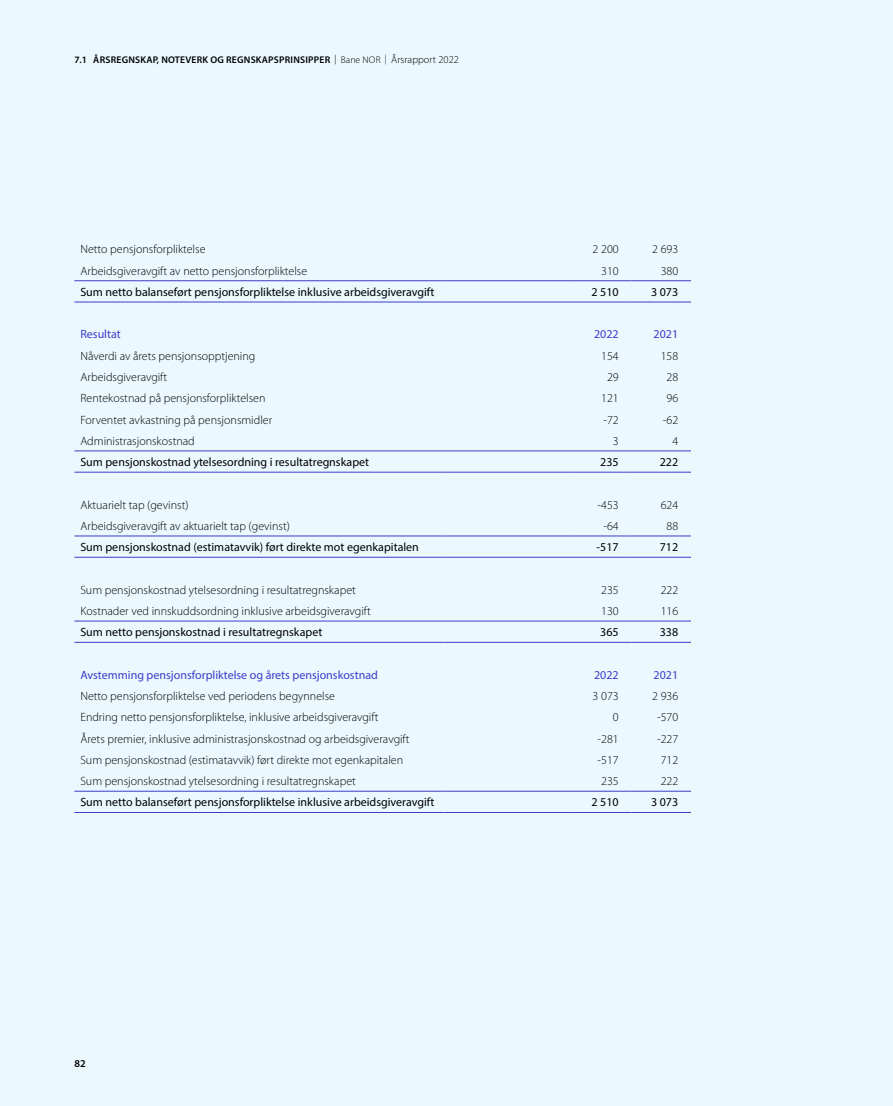
<style>
.page{position:relative;width:893px;height:1106px;background:#ebf9ff}
.page>*{position:absolute;margin:0;border:0;box-sizing:border-box;transform-origin:0 0}
.t1{font:300 12px "Myriad Pro";color:#000}
.t2{font:12px "Myriad Pro";color:#000}
.t3{font:12px "Myriad Pro";color:#3c3cc8}
.t4{font:600 10.5px "Myriad Pro";color:#000}
.t5{font:600 9.75px "Myriad Pro";letter-spacing:.02em;color:#000}
.s1{font-weight:300}
.s2{font-weight:300;font-size:10.5px}
</style>
<div class="page">
<hr style="left:74px;top:280px;width:370px;height:1px;background:#3c3cc8">
<hr style="left:444px;top:280px;width:128px;height:1px;background:#3c3cc8">
<hr style="left:572px;top:280px;width:59px;height:1px;background:#3c3cc8">
<hr style="left:631px;top:280px;width:60px;height:1px;background:#3c3cc8">
<hr style="left:74px;top:302px;width:370px;height:1px;background:#3c3cc8">
<hr style="left:444px;top:302px;width:128px;height:1px;background:#3c3cc8">
<hr style="left:572px;top:302px;width:59px;height:1px;background:#3c3cc8">
<hr style="left:631px;top:302px;width:60px;height:1px;background:#3c3cc8">
<hr style="left:74px;top:450px;width:370px;height:1px;background:#3c3cc8">
<hr style="left:444px;top:450px;width:128px;height:1px;background:#3c3cc8">
<hr style="left:572px;top:450px;width:59px;height:1px;background:#3c3cc8">
<hr style="left:631px;top:450px;width:60px;height:1px;background:#3c3cc8">
<hr style="left:74px;top:472px;width:370px;height:1px;background:#3c3cc8">
<hr style="left:444px;top:472px;width:128px;height:1px;background:#3c3cc8">
<hr style="left:572px;top:472px;width:59px;height:1px;background:#3c3cc8">
<hr style="left:631px;top:472px;width:60px;height:1px;background:#3c3cc8">
<hr style="left:74px;top:535px;width:370px;height:1px;background:#3c3cc8">
<hr style="left:444px;top:535px;width:128px;height:1px;background:#3c3cc8">
<hr style="left:572px;top:535px;width:59px;height:1px;background:#3c3cc8">
<hr style="left:631px;top:535px;width:60px;height:1px;background:#3c3cc8">
<hr style="left:74px;top:557px;width:370px;height:1px;background:#3c3cc8">
<hr style="left:444px;top:557px;width:128px;height:1px;background:#3c3cc8">
<hr style="left:572px;top:557px;width:59px;height:1px;background:#3c3cc8">
<hr style="left:631px;top:557px;width:60px;height:1px;background:#3c3cc8">
<hr style="left:74px;top:621px;width:370px;height:1px;background:#3c3cc8">
<hr style="left:444px;top:621px;width:128px;height:1px;background:#3c3cc8">
<hr style="left:572px;top:621px;width:59px;height:1px;background:#3c3cc8">
<hr style="left:631px;top:621px;width:60px;height:1px;background:#3c3cc8">
<hr style="left:74px;top:642px;width:370px;height:1px;background:#3c3cc8">
<hr style="left:444px;top:642px;width:128px;height:1px;background:#3c3cc8">
<hr style="left:572px;top:642px;width:59px;height:1px;background:#3c3cc8">
<hr style="left:631px;top:642px;width:60px;height:1px;background:#3c3cc8">
<hr style="left:74px;top:791px;width:370px;height:1px;background:#3c3cc8">
<hr style="left:444px;top:791px;width:128px;height:1px;background:#3c3cc8">
<hr style="left:572px;top:791px;width:59px;height:1px;background:#3c3cc8">
<hr style="left:631px;top:791px;width:60px;height:1px;background:#3c3cc8">
<hr style="left:74px;top:812px;width:370px;height:1px;background:#3c3cc8">
<hr style="left:444px;top:812px;width:128px;height:1px;background:#3c3cc8">
<hr style="left:572px;top:812px;width:59px;height:1px;background:#3c3cc8">
<hr style="left:631px;top:812px;width:60px;height:1px;background:#3c3cc8">
<p class="t5" style="left:74px;top:54px;width:386px">7.1 ÅRSREGNSKAP, NOTEVERK OG REGNSKAPSPRINSIPPER <span class="s1">| Bane NOR |</span> <span class="s2">Årsrapport 2022</span></p>
<p class="t1" style="left:80px;top:242px;width:127px">Netto pensjonsforpliktelse</p>
<p class="t1" style="left:593px;top:242px;width:28px">2 200</p>
<p class="t1" style="left:652px;top:242px;width:28px">2 693</p>
<p class="t1" style="left:80px;top:263px;width:228px">Arbeidsgiveravgift av netto pensjonsforpliktelse</p>
<p class="t1" style="left:601px;top:263px;width:19px">310</p>
<p class="t1" style="left:661px;top:263px;width:19px">380</p>
<p class="t2" style="left:80px;top:284px;width:356px">Sum netto balanseført pensjonsforpliktelse inklusive arbeidsgiveravgift</p>
<p class="t2" style="left:591px;top:284px;width:29px">2 510</p>
<p class="t2" style="left:651px;top:284px;width:29px">3 073</p>
<p class="t3" style="left:80px;top:327px;width:42px">Resultat</p>
<p class="t3" style="left:594px;top:327px;width:26px">2022</p>
<p class="t3" style="left:654px;top:327px;width:26px">2021</p>
<p class="t1" style="left:80px;top:348px;width:177px">Nåverdi av årets pensjonsopptjening</p>
<p class="t1" style="left:601px;top:348px;width:19px">154</p>
<p class="t1" style="left:661px;top:348px;width:19px">158</p>
<p class="t1" style="left:80px;top:370px;width:88px">Arbeidsgiveravgift</p>
<p class="t1" style="left:607px;top:370px;width:13px">29</p>
<p class="t1" style="left:666px;top:370px;width:13px">28</p>
<p class="t1" style="left:80px;top:391px;width:187px">Rentekostnad på pensjonsforpliktelsen</p>
<p class="t1" style="left:601px;top:391px;width:19px">121</p>
<p class="t1" style="left:666px;top:391px;width:13px">96</p>
<p class="t1" style="left:80px;top:412px;width:193px">Forventet avkastning på pensjonsmidler</p>
<p class="t1" style="left:603px;top:412px;width:17px">-72</p>
<p class="t1" style="left:663px;top:412px;width:17px">-62</p>
<p class="t1" style="left:80px;top:433px;width:116px">Administrasjonskostnad</p>
<p class="t1" style="left:613px;top:433px;width:7px">3</p>
<p class="t1" style="left:672px;top:433px;width:7px">4</p>
<p class="t2" style="left:80px;top:454px;width:290px">Sum pensjonskostnad ytelsesordning i resultatregnskapet</p>
<p class="t2" style="left:600px;top:454px;width:20px">235</p>
<p class="t2" style="left:660px;top:454px;width:20px">222</p>
<p class="t1" style="left:80px;top:497px;width:110px">Aktuarielt tap (gevinst)</p>
<p class="t1" style="left:598px;top:497px;width:23px">-453</p>
<p class="t1" style="left:661px;top:497px;width:19px">624</p>
<p class="t1" style="left:80px;top:518px;width:211px">Arbeidsgiveravgift av aktuarielt tap (gevinst)</p>
<p class="t1" style="left:603px;top:518px;width:17px">-64</p>
<p class="t1" style="left:666px;top:518px;width:13px">88</p>
<p class="t2" style="left:80px;top:539px;width:340px">Sum pensjonskostnad (estimatavvik) ført direkte mot egenkapitalen</p>
<p class="t2" style="left:597px;top:539px;width:24px">-517</p>
<p class="t2" style="left:660px;top:539px;width:20px">712</p>
<p class="t1" style="left:80px;top:582px;width:277px">Sum pensjonskostnad ytelsesordning i resultatregnskapet</p>
<p class="t1" style="left:601px;top:582px;width:19px">235</p>
<p class="t1" style="left:661px;top:582px;width:19px">222</p>
<p class="t1" style="left:80px;top:603px;width:292px">Kostnader ved innskuddsordning inklusive arbeidsgiveravgift</p>
<p class="t1" style="left:601px;top:603px;width:19px">130</p>
<p class="t1" style="left:661px;top:603px;width:19px">116</p>
<p class="t2" style="left:80px;top:624px;width:243px">Sum netto pensjonskostnad i resultatregnskapet</p>
<p class="t2" style="left:600px;top:624px;width:20px">365</p>
<p class="t2" style="left:660px;top:624px;width:20px">338</p>
<p class="t3" style="left:80px;top:667px;width:299px">Avstemming pensjonsforpliktelse og årets pensjonskostnad</p>
<p class="t3" style="left:594px;top:667px;width:26px">2022</p>
<p class="t3" style="left:654px;top:667px;width:26px">2021</p>
<p class="t1" style="left:80px;top:688px;width:256px">Netto pensjonsforpliktelse ved periodens begynnelse</p>
<p class="t1" style="left:593px;top:688px;width:28px">3 073</p>
<p class="t1" style="left:652px;top:688px;width:28px">2 936</p>
<p class="t1" style="left:80px;top:710px;width:299px">Endring netto pensjonsforpliktelse, inklusive arbeidsgiveravgift</p>
<p class="t1" style="left:613px;top:710px;width:7px">0</p>
<p class="t1" style="left:657px;top:710px;width:23px">-570</p>
<p class="t1" style="left:80px;top:731px;width:331px">Årets premier, inklusive administrasjonskostnad og arbeidsgiveravgift</p>
<p class="t1" style="left:598px;top:731px;width:23px">-281</p>
<p class="t1" style="left:657px;top:731px;width:23px">-227</p>
<p class="t1" style="left:80px;top:752px;width:324px">Sum pensjonskostnad (estimatavvik) ført direkte mot egenkapitalen</p>
<p class="t1" style="left:598px;top:752px;width:23px">-517</p>
<p class="t1" style="left:661px;top:752px;width:19px">712</p>
<p class="t1" style="left:80px;top:773px;width:277px">Sum pensjonskostnad ytelsesordning i resultatregnskapet</p>
<p class="t1" style="left:601px;top:773px;width:19px">235</p>
<p class="t1" style="left:661px;top:773px;width:19px">222</p>
<p class="t2" style="left:80px;top:795px;width:356px">Sum netto balanseført pensjonsforpliktelse inklusive arbeidsgiveravgift</p>
<p class="t2" style="left:591px;top:795px;width:29px">2 510</p>
<p class="t2" style="left:651px;top:795px;width:29px">3 073</p>
<p class="t4" style="left:74px;top:1056px;width:13px">82</p>
</div>
